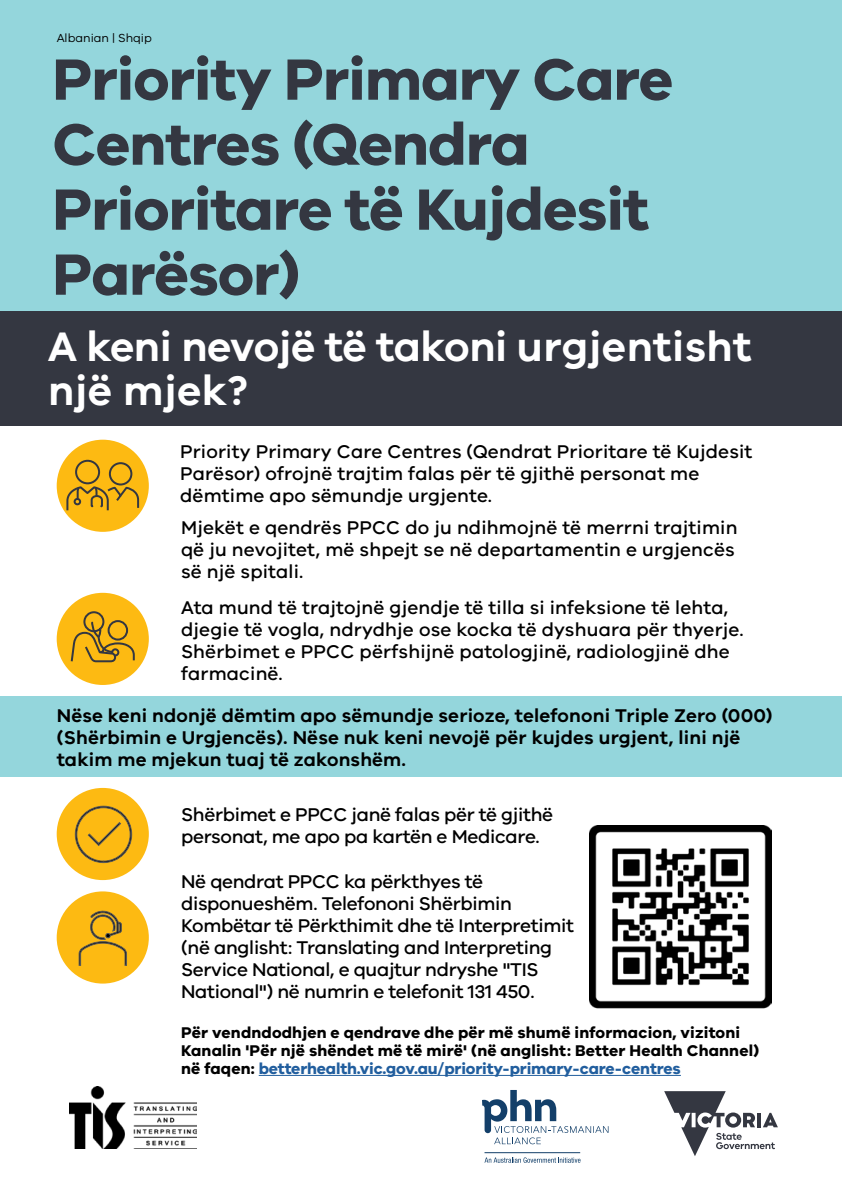
<style>
.page{position:relative;width:842px;height:1191px;background:#fff}
.page>*{position:absolute;margin:0;border:0;box-sizing:border-box;transform-origin:0 0}
.t1{font:700 60px/65px "VIC";letter-spacing:-.015em;color:#343741}
.t2{font:600 42.5px/44px "VIC";letter-spacing:.005em;color:#fff}
.t3{font:500 19px/22px "VIC";letter-spacing:.01em;color:#000}
.t4{font:500 19px/22px "VIC";letter-spacing:-.015em;color:#000}
.t5{font:600 19px/22px "VIC";letter-spacing:.01em;color:#000}
.t6{font:700 16px/18px "VIC";letter-spacing:.01em;color:#000}
.t7{font:12px "VIC";color:#000}
.s1{color:#215e9e}
</style>
<div class="page">
<div style="left:0;top:0;width:842px;height:312px;background:#94d6dc"></div>
<div style="left:0;top:312px;width:842px;height:114px;background:#343741"></div>
<div style="left:0;top:696px;width:842px;height:80px;background:#94d6dc"></div>
<svg style="left:664px;top:1091px;width:114px;height:65px"></svg>
<div style="left:57px;top:440px;width:92px;height:92px;background:#fdba12;border-radius:50%"></div>
<div style="left:57px;top:593px;width:92px;height:92px;background:#fdba12;border-radius:50%"></div>
<svg style="left:70px;top:611px;width:65px;height:52px"></svg>
<div style="left:75px;top:460px;width:25px;height:24px;border:2px solid #343741;border-radius:50%"></div>
<svg style="left:66px;top:461px;width:74px;height:50px"></svg>
<hr style="left:484px;top:1152px;width:96px;height:1px;background:#133f69">
<svg style="left:482px;top:1090px;width:126px;height:54px"></svg>
<svg style="left:484px;top:1157px;width:96px;height:5px"></svg>
<img style="left:70px;top:1086px;width:126px;height:62px">
<div style="left:57px;top:788px;width:92px;height:92px;background:#fdba12;border-radius:50%"></div>
<div style="left:57px;top:891px;width:92px;height:92px;background:#fdba12;border-radius:50%"></div>
<hr style="left:259px;top:1075px;width:422px;height:1px;background:#215e9e">
<svg style="left:78px;top:910px;width:49px;height:56px"></svg>
<svg style="left:74px;top:805px;width:59px;height:58px"></svg>
<img style="left:590px;top:825px;width:182px;height:184px">
<p class="t7" style="left:57px;top:31px;width:97px">Albanian | Shqip</p>
<h1 class="t1" style="left:52px;top:45px;width:622px">Priority Primary Care<br>Centres (Qendra<br>Prioritare të Kujdesit<br>Parësor)</h1>
<h2 class="t2" style="left:48px;top:323px;width:705px">A keni nevojë të takoni urgjentisht një mjek?</h2>
<p class="t3" style="left:180px;top:440px;width:574px">Priority Primary Care Centres (Qendrat Prioritare të Kujdesit<br>Parësor) ofrojnë trajtim falas për të gjithë personat me dëmtime apo sëmundje urgjente.</p>
<p class="t3" style="left:181px;top:515px;width:558px">Mjekët e qendrës PPCC do ju ndihmojnë të merrni trajtimin që ju nevojitet, më shpejt se në departamentin e urgjencës së një spitali.</p>
<p class="t3" style="left:181px;top:596px;width:564px">Ata mund të trajtojnë gjendje të tilla si infeksione të lehta, djegie të vogla, ndrydhje ose kocka të dyshuara për thyerje.<br>Shërbimet e PPCC përfshijnë patologjinë, radiologjinë dhe farmacinë.</p>
<p class="t5" style="left:57px;top:704px;width:717px">Nëse keni ndonjë dëmtim apo sëmundje serioze, telefononi Triple Zero (000) (Shërbimin e Urgjencës). Nëse nuk keni nevojë për kujdes urgjent, lini një takim me mjekun tuaj të zakonshëm.</p>
<p class="t4" style="left:181px;top:803px;width:374px">Shërbimet e PPCC janë falas për të gjithë personat, me apo pa kartën e Medicare.</p>
<p class="t4" style="left:181px;top:870px;width:394px">Në qendrat PPCC ka përkthyes të disponueshëm. Telefononi Shërbimin Kombëtar të Përkthimit dhe të Interpretimit (në anglisht: Translating and Interpreting Service National, e quajtur ndryshe ''TIS National'') në numrin e telefonit 131 450.</p>
<p class="t6" style="left:181px;top:1023px;width:580px">Për vendndodhjen e qendrave dhe për më shumë informacion, vizitoni<br>Kanalin 'Për një shëndet më të mirë' (në anglisht: Better Health Channel) në faqen: <span class="s1">betterhealth.vic.gov.au/priority-primary-care-centres</span></p>
</div>
